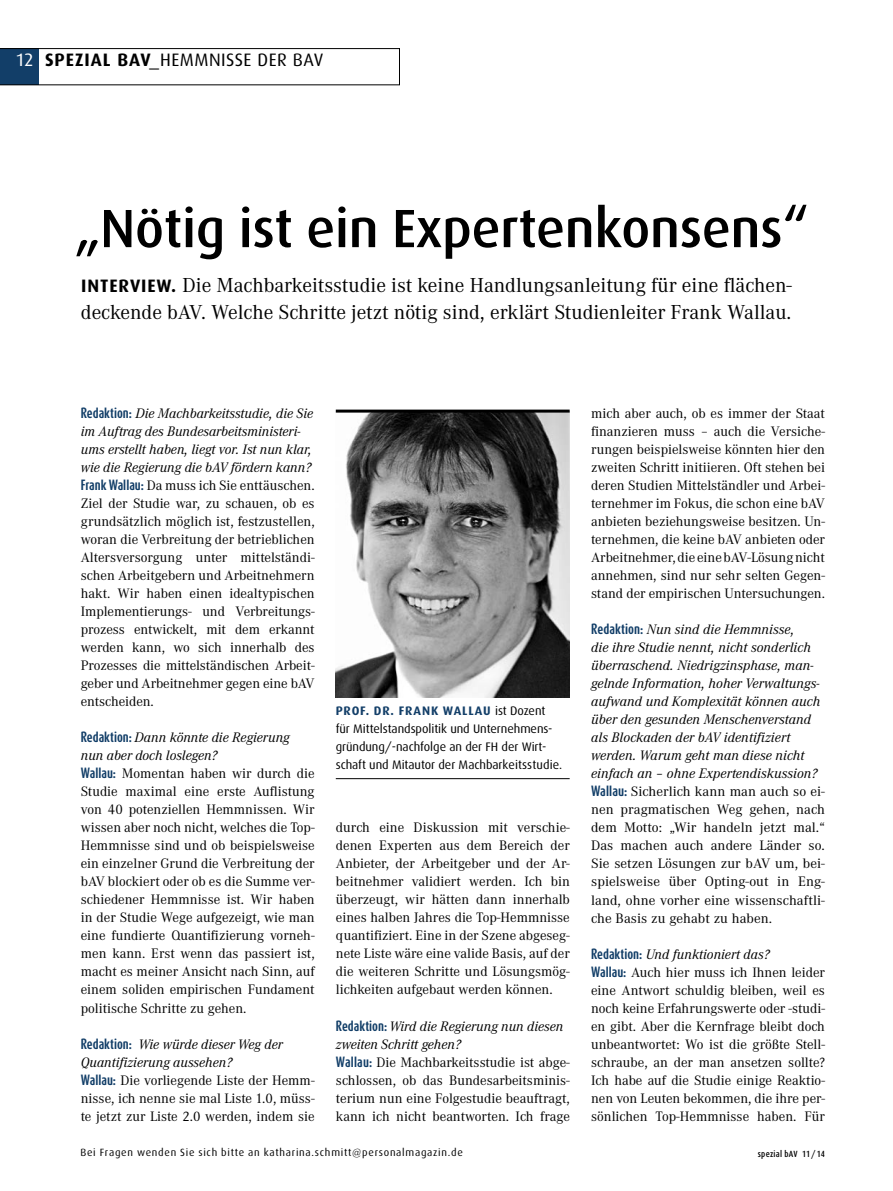
<style>
.page{position:relative;width:893px;height:1191px;background:#fff}
.page>*{position:absolute;margin:0;border:0;box-sizing:border-box;transform-origin:0 0}
.t1{font:500 54px "Dax";letter-spacing:-.005em;color:#000}
.t2{font:21px/27px "Corporate A";color:#000}
.t3{font:18px "Dax";letter-spacing:.025em;color:#000}
.t4{font:14.25px/18px "Corporate A";color:#000}
.t5{font:italic 14.25px/18px "Corporate A";letter-spacing:.005em;color:#000}
.t6{font:12.3px/18px "Dax";letter-spacing:-.005em;color:#000}
.t7{font:10.5px "Dax";letter-spacing:.07em;color:#000}
.t8{font:500 9px "Dax Condensed";letter-spacing:.025em;color:#000}
.s1{color:#fff}
.s2{font-weight:700}
.s3{font-family:"Dax";font-weight:700;font-size:18px}
.s4{font-family:"Dax Compact";font-weight:700;font-size:12.3px;color:#123e68}
.s5{font-style:italic}
.s6{font-weight:700;color:#123e68}
.s7{font-family:"Dax Compact";font-weight:700;font-style:normal;font-size:12.3px;color:#123e68}
.s8{font-style:normal}
</style>
<div class="page">
<svg style="left:0;top:48px;width:400px;height:37px"></svg>
<img style="left:336px;top:412px;width:234px;height:285px">
<hr style="left:336px;top:778px;width:234px;height:1px;background:#000">
<hr style="left:336px;top:409px;width:234px;height:3px;background:#000">
<p class="t3" style="left:15px;top:50px;width:309px"><span class="s1">12</span> <span class="s2">SPEZIAL BAV</span>_HEMMNISSE DER BAV</p>
<h1 class="t1" style="left:74px;top:197px;width:735px">„Nötig ist ein Expertenkonsens“</h1>
<h2 class="t2" style="left:81px;top:272px;width:713px"><span class="s3">INTERVIEW.</span> Die Machbarkeitsstudie ist keine Handlungsanleitung für eine flächen&shy;deckende bAV. Welche Schritte jetzt nötig sind, erklärt Studienleiter Frank Wallau.</h2>
<p class="t4" style="left:81px;top:405px;width:235px"><span class="s4">Redaktion:</span> <span class="s5">Die Machbarkeitsstudie, die Sie im Auftrag des Bundesarbeitsministeri&shy;ums erstellt haben, liegt vor. Ist nun klar, wie die Regierung die bAV fördern kann?<br></span><span class="s4">Frank Wallau:</span> Da muss ich Sie enttäuschen.<br>Ziel der Studie war, zu schauen, ob es grundsätzlich möglich ist, festzustellen, woran die Verbreitung der betrieblichen Altersversorgung unter mittelständi&shy;schen Arbeitgebern und Arbeitnehmern hakt. Wir haben einen idealtypischen Implementierungs- und Verbreitungs&shy;prozess entwickelt, mit dem erkannt werden kann, wo sich innerhalb des Prozesses die mittelständischen Arbeit&shy;geber und Arbeitnehmer gegen eine bAV entscheiden.</p>
<p class="t4" style="left:81px;top:729px;width:235px"><span class="s4">Redaktion:</span> <span class="s5">Dann könnte die Regierung nun aber doch loslegen?<br></span><span class="s4">Wallau:</span> Momentan haben wir durch die Studie maximal eine erste Auflistung von 40 potenziellen Hemmnissen. Wir wissen aber noch nicht, welches die Top-Hemmnisse sind und ob beispielsweise ein einzelner Grund die Verbreitung der bAV blockiert oder ob es die Summe ver&shy;schiedener Hemmnisse ist. Wir haben in der Studie Wege aufgezeigt, wie man eine fundierte Quantifizierung vorneh&shy;men kann. Erst wenn das passiert ist, macht es meiner Ansicht nach Sinn, auf einem soliden empirischen Fundament politische Schritte zu gehen.</p>
<p class="t4" style="left:81px;top:1035px;width:235px"><span class="s4">Redaktion:</span> <span class="s5">Wie würde dieser Weg der Quantifizierung aussehen?<br></span><span class="s4">Wallau:</span> Die vorliegende Liste der Hemm&shy;nisse, ich nenne sie mal Liste 1.0, müss&shy;te jetzt zur Liste 2.0 werden, indem sie</p>
<p class="t6" style="left:336px;top:702px;width:228px"><span class="s6">PROF. DR. FRANK WALLAU</span> ist Dozent für Mittelstandspolitik und Unternehmens&shy;gründung/-nachfolge an der FH der Wirt&shy;schaft und Mitautor der Machbarkeitsstudie.</p>
<p class="t4" style="left:336px;top:819px;width:235px;text-align:justify">durch eine Diskussion mit verschie&shy;denen Experten aus dem Bereich der Anbieter, der Arbeitgeber und der Ar&shy;beitnehmer validiert werden. Ich bin überzeugt, wir hätten dann innerhalb eines halben Jahres die Top-Hemmnisse quantifiziert. Eine in der Szene abgeseg&shy;nete Liste wäre eine valide Basis, auf der die weiteren Schritte und Lösungsmög&shy;lichkeiten aufgebaut werden können.</p>
<p class="t4" style="left:336px;top:1017px;width:235px"><span class="s4">Redaktion:</span> <span class="s5">Wird die Regierung nun diesen zweiten Schritt gehen?<br></span><span class="s4">Wallau:</span> Die Machbarkeitsstudie ist abge&shy;schlossen, ob das Bundesarbeitsminis&shy;terium nun eine Folgestudie beauftragt, kann ich nicht beantworten. Ich frage</p>
<p class="t4" style="left:591px;top:405px;width:235px;text-align:justify">mich aber auch, ob es immer der Staat finanzieren muss – auch die Versiche&shy;rungen beispielsweise könnten hier den zweiten Schritt initiieren. Oft stehen bei deren Studien Mittelständler und Arbei&shy;ternehmer im Fokus, die schon eine bAV anbieten beziehungsweise besitzen. Un&shy;ternehmen, die keine bAV anbieten oder Arbeitnehmer, die eine bAV-Lösung nicht annehmen, sind nur sehr selten Gegen&shy;stand der empirischen Untersuchungen.</p>
<p class="t5" style="left:591px;top:621px;width:235px"><span class="s7">Redaktion:</span> Nun sind die Hemmnisse,<br>die ihre Studie nennt, nicht sonderlich überraschend. Niedrigzinsphase, man&shy;gelnde Information, hoher Verwaltungs&shy;aufwand und Komplexität können auch über den gesunden Menschenverstand als Blockaden der bAV identifiziert werden. Warum geht man diese nicht einfach an – ohne Expertendiskussion?<br><span class="s7">Wallau:</span> <span class="s8">Sicherlich kann man auch so ei&shy;nen pragmatischen Weg gehen, nach dem Motto: „Wir handeln jetzt mal.“ Das machen auch andere Länder so.<br>Sie setzen Lösungen zur bAV um, bei&shy;spielsweise über Opting-out in Eng&shy;land, ohne vorher eine wissenschaftli&shy;che Basis zu gehabt zu haben.</span></p>
<p class="t4" style="left:591px;top:945px;width:235px"><span class="s4">Redaktion:</span> <span class="s5">Und funktioniert das?<br></span><span class="s4">Wallau:</span> Auch hier muss ich Ihnen leider eine Antwort schuldig bleiben, weil es noch keine Erfahrungswerte oder -studi&shy;en gibt. Aber die Kernfrage bleibt doch unbeantwortet: Wo ist die größte Stell&shy;schraube, an der man ansetzen sollte?<br>Ich habe auf die Studie einige Reaktio&shy;nen von Leuten bekommen, die ihre per&shy;sönlichen Top-Hemmnisse haben. Für</p>
<p class="t7" style="left:80px;top:1146px;width:384px">Bei Fragen wenden Sie sich bitte an katharina.schmitt@personalmagazin.de</p>
<p class="t8" style="left:758px;top:1148px;width:69px">spezial bAV 11/14</p>
</div>
